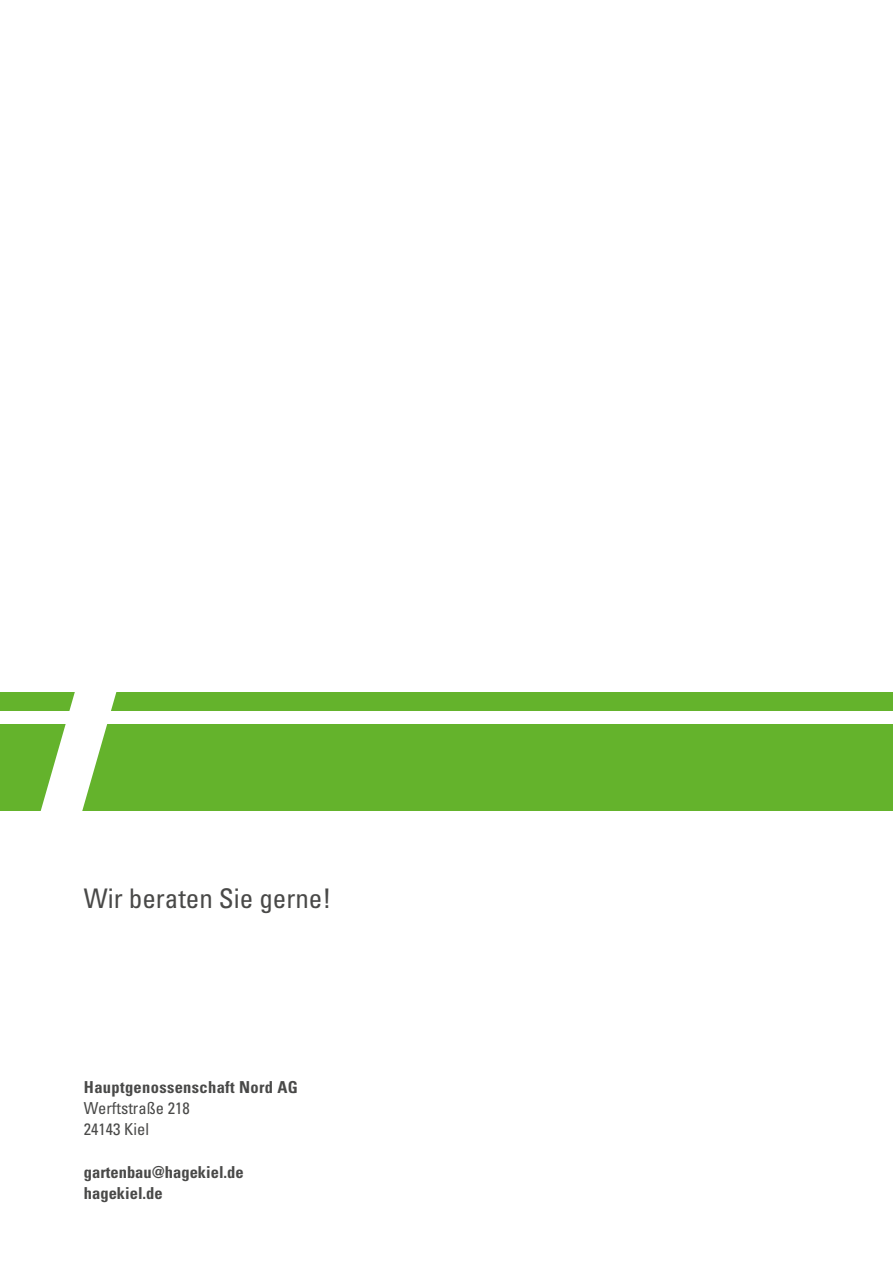
<style>
.page{position:relative;width:893px;height:1263px;background:#fff}
.page>*{position:absolute;margin:0;border:0;box-sizing:border-box;transform-origin:0 0}
.t1{font:condensed 27px "Univers LT Std";color:#494948}
.t2{font:700 condensed 16.5px/21.3px "Univers LT Std";color:#494948}
.t3{font:700 condensed 16.5px "Univers LT Std";letter-spacing:.02em;color:#494948}
.t4{font:condensed 16.5px/21.3px "Univers LT Std";color:#494948}
</style>
<div class="page">
<div style="left:0;top:724px;width:893px;height:87px;background:#64b32c"></div>
<div style="left:0;top:692px;width:893px;height:19px;background:#64b32c"></div>
<svg style="left:40px;top:692px;width:77px;height:119px"></svg>
<h1 class="t1" style="left:84px;top:882px;width:249px">Wir beraten Sie gerne!</h1>
<p class="t3" style="left:84px;top:1077px;width:215px">Hauptgenossenschaft Nord AG</p>
<p class="t4" style="left:84px;top:1097px;width:107px">Werftstraße 218<br>24143 Kiel</p>
<p class="t2" style="left:84px;top:1161px;width:161px">gartenbau@hagekiel.de hagekiel.de</p>
</div>
